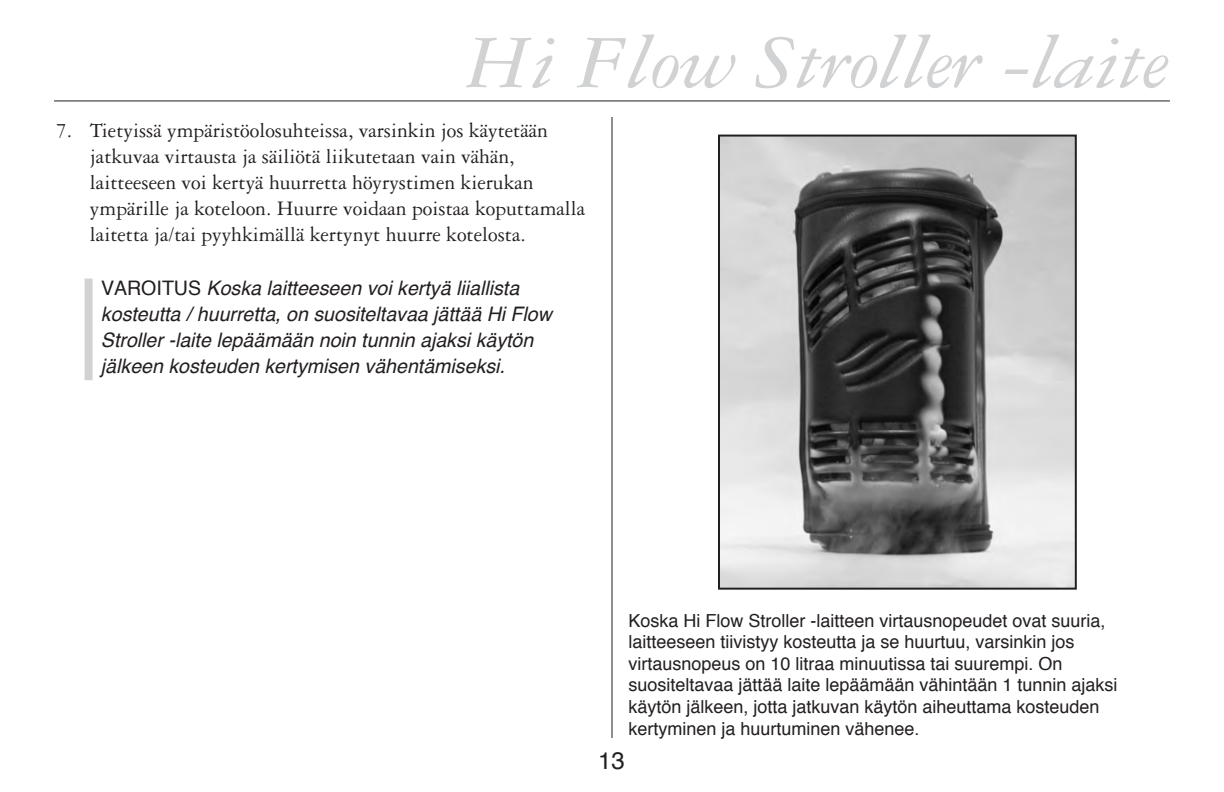
<style>
.page{position:relative;width:1224px;height:792px;background:#fff}
.page>*{position:absolute;margin:0;border:0;box-sizing:border-box;transform-origin:0 0}
.t1{font:italic 80px "Garamond Three";letter-spacing:-.015em;color:#d1d2d4;scale:1.15 1}
.t2{font:24px "Helvetica";color:#231f20}
.t3{font:22px/26px "Garamond Three";color:#231f20}
.t4{font:italic 20px/26px "Helvetica";color:#231f20}
.t5{font:18px/21.6px "Helvetica";color:#231f20}
.s1{font-style:normal}
</style>
<div class="page">
<hr style="left:612px;top:117px;width:1px;height:621px;background:#231f20">
<hr style="left:54px;top:100px;width:1116px;height:1px;background:#231f20">
<div style="left:85px;top:279px;width:8px;height:101px;background:#d1d2d4"></div>
<img style="left:721px;top:138px;width:353px;height:449px">
<div style="left:718px;top:135px;width:359px;height:455px;border:2px solid #231f20"></div>
<h1 class="t1" style="left:465px;top:34px;width:613px">Hi Flow Stroller -laite</h1>
<p class="t3" style="left:90px;top:119px;width:497px;text-indent:-34px">7. Tietyissä ympäristöolosuhteissa, varsinkin jos käytetään jatkuvaa virtausta ja säiliötä liikutetaan vain vähän, laitteeseen voi kertyä huurretta höyrystimen kierukan ympärille ja koteloon. Huurre voidaan poistaa koputtamalla laitetta ja/tai pyyhkimällä kertynyt huurre kotelosta.</p>
<p class="t4" style="left:101px;top:277px;width:453px"><span class="s1">VAROITUS</span> Koska laitteeseen voi kertyä liiallista kosteutta / huurretta, on suositeltavaa jättää Hi Flow Stroller -laite lepäämään noin tunnin ajaksi käytön jälkeen kosteuden kertymisen vähentämiseksi.</p>
<p class="t5" style="left:628px;top:611px;width:491px">Koska Hi Flow Stroller -laitteen virtausnopeudet ovat suuria, laitteeseen tiivistyy kosteutta ja se huurtuu, varsinkin jos virtausnopeus on 10 litraa minuutissa tai suurempi. On suositeltavaa jättää laite lepäämään vähintään 1 tunnin ajaksi käytön jälkeen, jotta jatkuvan käytön aiheuttama kosteuden kertyminen ja huurtuminen vähenee.</p>
<h2 class="t2" style="left:598px;top:750px;width:28px">13</h2>
</div>
